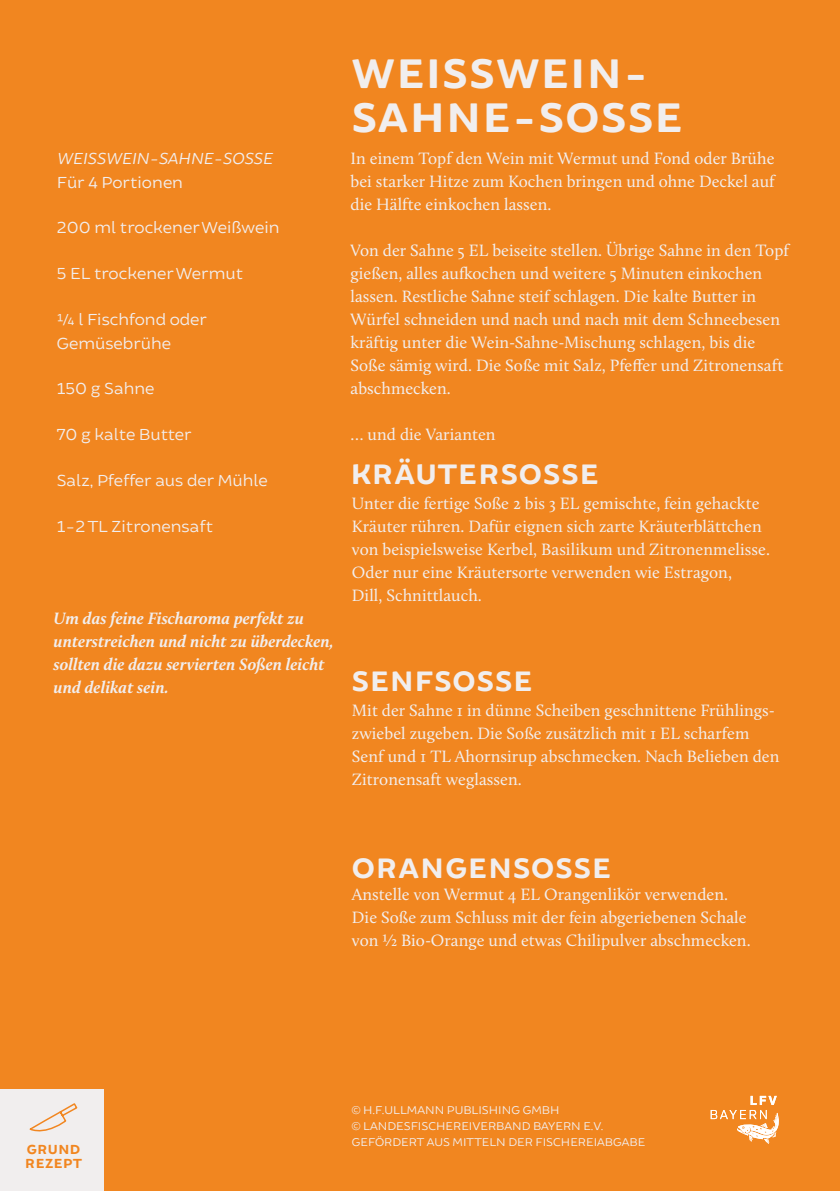
<style>
.page{position:relative;width:840px;height:1191px;background:#fff}
.page>*{position:absolute;margin:0;border:0;box-sizing:border-box;transform-origin:0 0}
.t1{font:700 44px/44px "Brocha";letter-spacing:.04em;color:#f1eeee}
.t2{font:700 30px "Brocha";letter-spacing:.04em;color:#f1eeee}
.t3{font:17px/23px "Calluna";letter-spacing:.005em;color:#f1eeee}
.t4{font:17px/24px "Brocha";letter-spacing:.005em;color:#f1eeee}
.t5{font:italic 700 17px/23px "Calluna";letter-spacing:.005em;color:#f1eeee}
.t6{font:italic 17px "Brocha";letter-spacing:.005em;color:#f1eeee}
.t7{font:700 14px/14px "Brocha";letter-spacing:.04em;color:#f18620}
.t8{font:12px/16px "Brocha";letter-spacing:.005em;color:#f1eeee}
</style>
<div class="page">
<div style="left:0;top:0;width:839px;height:1191px;background:#f18620"></div>
<div style="left:0;top:1089px;width:103px;height:102px;background:#f1eeee"></div>
<svg style="left:29px;top:1103px;width:49px;height:29px"></svg>
<svg style="left:710px;top:1095px;width:69px;height:49px"></svg>
<p class="t6" style="left:57px;top:148px;width:217px">WEISSWEIN-SAHNE-SOSSE</p>
<p class="t4" style="left:57px;top:170px;width:128px">Für 4 Portionen</p>
<p class="t4" style="left:57px;top:215px;width:224px">200 ml trockener Weißwein</p>
<p class="t4" style="left:57px;top:261px;width:188px">5 EL trockener Wermut</p>
<p class="t4" style="left:57px;top:307px;width:152px">¼ l Fischfond oder<br>Gemüsebrühe</p>
<p class="t4" style="left:57px;top:376px;width:99px">150 g Sahne</p>
<p class="t4" style="left:57px;top:422px;width:136px">70 g kalte Butter</p>
<p class="t4" style="left:57px;top:468px;width:212px">Salz, Pfeffer aus der Mühle</p>
<p class="t4" style="left:57px;top:514px;width:158px">1-2 TL Zitronensaft</p>
<p class="t5" style="left:54px;top:607px;width:281px">Um das feine Fischaroma perfekt zu unterstreichen und nicht zu überdecken, sollten die dazu servierten Soßen leicht und delikat sein.</p>
<h1 class="t1" style="left:351px;top:52px;width:332px">WEISSWEIN-<br>SAHNE-SOSSE</h1>
<p class="t3" style="left:350px;top:147px;width:425px;text-align:justify">In einem Topf den Wein mit Wermut und Fond oder Brühe bei starker Hitze zum Kochen bringen und ohne Deckel auf die Hälfte einkochen lassen.</p>
<p class="t3" style="left:350px;top:239px;width:440px">Von der Sahne 5 EL beiseite stellen. Übrige Sahne in den Topf gießen, alles aufkochen und weitere 5 Minuten einkochen lassen. Restliche Sahne steif schlagen. Die kalte Butter in Würfel schneiden und nach und nach mit dem Schneebesen kräftig unter die Wein-Sahne-Mischung schlagen, bis die Soße sämig wird. Die Soße mit Salz, Pfeffer und Zitronensaft abschmecken.</p>
<p class="t3" style="left:350px;top:423px;width:147px">… und die Varianten</p>
<h2 class="t2" style="left:350px;top:456px;width:249px">KRÄUTERSOSSE</h2>
<p class="t3" style="left:351px;top:492px;width:419px">Unter die fertige Soße 2 bis 3 EL gemischte, fein gehackte Kräuter rühren. Dafür eignen sich zarte Kräuterblättchen von beispielsweise Kerbel, Basilikum und Zitronenmelisse.<br>Oder nur eine Kräutersorte verwenden wie Estragon,<br>Dill, Schnittlauch.</p>
<h2 class="t2" style="left:351px;top:663px;width:182px">SENFSOSSE</h2>
<p class="t3" style="left:351px;top:699px;width:429px">Mit der Sahne 1 in dünne Scheiben geschnittene Frühlings&shy;zwiebel zugeben. Die Soße zusätzlich mit 1 EL scharfem Senf und 1 TL Ahornsirup abschmecken. Nach Belieben den Zitronensaft weglassen.</p>
<h2 class="t2" style="left:351px;top:849px;width:260px">ORANGENSOSSE</h2>
<p class="t3" style="left:351px;top:883px;width:400px">Anstelle von Wermut 4 EL Orangenlikör verwenden.<br>Die Soße zum Schluss mit der fein abgeriebenen Schale von ½ Bio-Orange und etwas Chilipulver abschmecken.</p>
<p class="t7" style="left:25px;top:1142px;width:58px">GRUND<br>REZEPT</p>
<p class="t8" style="left:351px;top:1102px;width:295px">© H.F.ULLMANN PUBLISHING GMBH<br>© LANDESFISCHEREIVERBAND BAYERN E.V.<br>GEFÖRDERT AUS MITTELN DER FISCHEREIABGABE</p>
</div>
